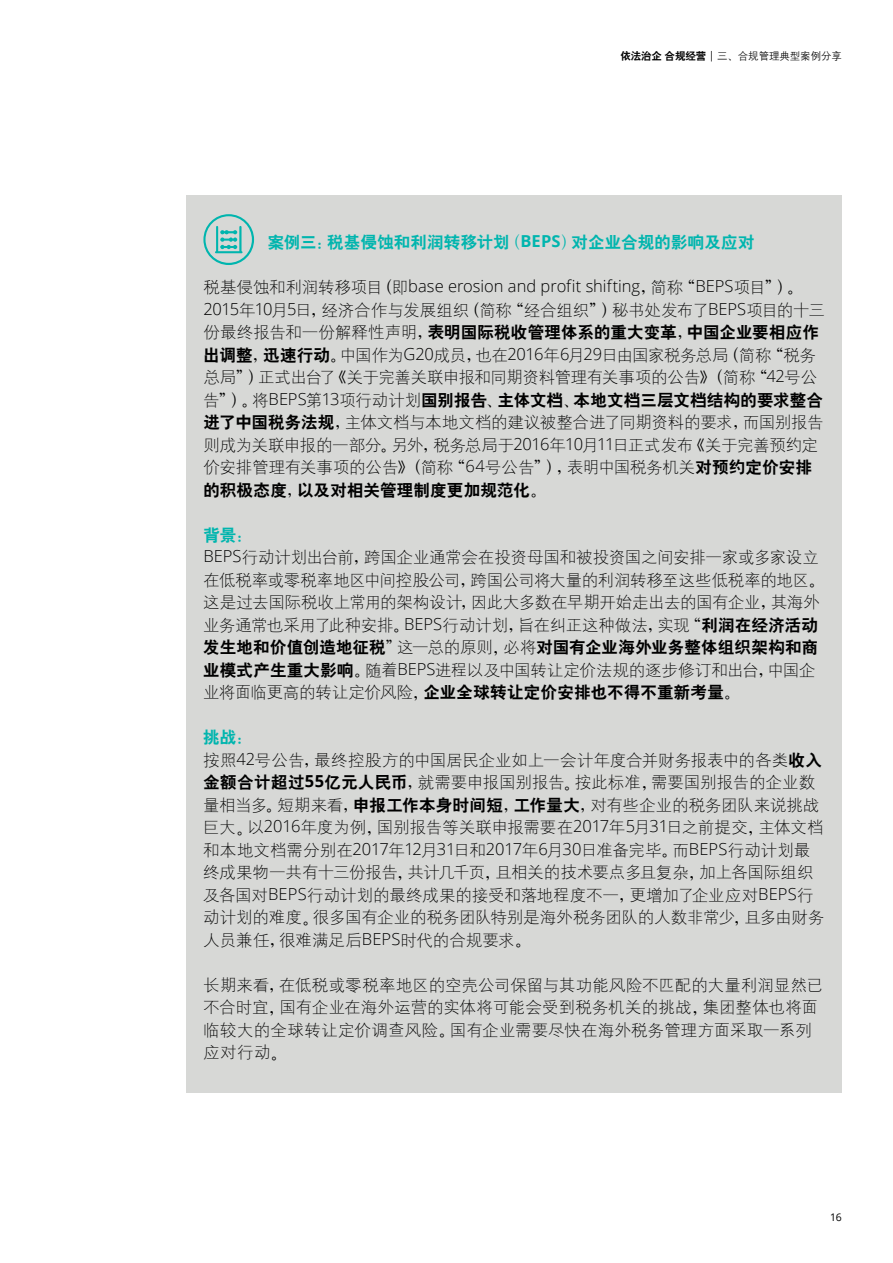
<style>
.page{position:relative;width:893px;height:1263px;background:#fff}
.page>*{position:absolute;margin:0;border:0;box-sizing:border-box;transform-origin:0 0}
.t1{font:16.5px/22.5px "H Yg 1 gj";letter-spacing:-.01em;color:#000}
.t2{font:16.5px "H Yb 2 gj";letter-spacing:.005em;color:#000}
.t3{font:16.5px/22.5px "H Yg 1 gj";letter-spacing:-.03em;color:#000}
.t4{font:300 16.5px "Open Sans";color:#000}
.t5{font:16.5px "H Yb 2 gj";letter-spacing:.01em;color:#00b5ae}
.t6{font:10.5px "H Yg 2 gj";letter-spacing:-.01em;color:#000}
.t7{font:10.5px "Open Sans";color:#000}
.s1{font-family:"H Yb 2 gj"}
.s2{font-family:"Open Sans"}
.s3{font-family:"H Ya 6 gj"}
.s4{font-family:"Open Sans";font-weight:700}
.s5{font-family:"H Yg 1 gj";font-weight:400}
.s6{font-family:"H Ya 6 gj";font-weight:400}
.s7{font-family:"Open Sans";font-weight:300}
.s8{font-family:"H Yg 1 gj"}
</style>
<div class="page">
<div style="left:186px;top:195px;width:656px;height:898px;background:#d7d8d6"></div>
<svg style="left:203px;top:214px;width:51px;height:51px"></svg>
<p class="t6" style="left:620px;top:51px;width:223px"><span class="s1">依法治企合规经营</span> <span class="s2">|</span> 三<span class="s3">、</span>合规管理典型案例分享</p>
<p class="t5" style="left:268px;top:234px;width:488px">案例三<span class="s3">：</span>税基侵蚀和利润转移计划<span class="s3">（</span><span class="s4">BEPS</span><span class="s3">）</span>对企业合规的影响及应对</p>
<p class="t4" style="left:203px;top:275px;width:601px"><span class="s5">税基侵蚀和利润转移项目</span><span class="s6">（</span><span class="s5">即</span>base erosion and profit shifting<span class="s6">，</span><span class="s5">简称</span><span class="s6">“</span>BEPS<span class="s5">项目</span><span class="s6">”）。</span></p>
<p class="t1" style="left:203px;top:298px;width:623px"><span class="s7">2015</span>年<span class="s7">10</span>月<span class="s7">5</span>日<span class="s3">，</span>经济合作与发展组织<span class="s3">（</span>简称<span class="s3">“</span>经合组织<span class="s3">”）</span>秘书处发布了<span class="s7">BEPS</span>项目的十三</p>
<p class="t2" style="left:203px;top:324px;width:617px"><span class="s8">份最终报告和一份解释性声明</span><span class="s3">，</span>表明国际税收管理体系的重大变革<span class="s3">，</span>中国企业要相应作</p>
<p class="t3" style="left:203px;top:343px;width:615px"><span class="s1">出调整</span><span class="s3">，</span><span class="s1">迅速行动</span><span class="s3">。</span>中国作为<span class="s7">G20</span>成员<span class="s3">，</span>也在<span class="s7">2016</span>年<span class="s7">6</span>月<span class="s7">29</span>日由国家税务总局<span class="s3">（</span>简称<span class="s3">“</span>税务总局<span class="s3">”）</span>正式出台了<span class="s3">《</span>关于完善关联申报和同期资料管理有关事项的公告<span class="s3">》（</span>简称<span class="s3">“</span><span class="s7">42</span>号公</p>
<p class="t2" style="left:203px;top:391px;width:621px"><span class="s8">告</span><span class="s3">”）。</span><span class="s8">将</span><span class="s7">BEPS</span><span class="s8">第</span><span class="s7">13</span><span class="s8">项行动计划</span>国别报告<span class="s3">、</span>主体文档<span class="s3">、</span>本地文档三层文档结构的要求整合</p>
<p class="t1" style="left:203px;top:411px;width:622px"><span class="s1">进了中国税务法规</span><span class="s3">，</span>主体文档与本地文档的建议被整合进了同期资料的要求<span class="s3">，</span>而国别报告则成为关联申报的一部分<span class="s3">。</span>另外<span class="s3">，</span>税务总局于<span class="s7">2016</span>年<span class="s7">10</span>月<span class="s7">11</span>日正式发布<span class="s3">《</span>关于完善预约定价安排管理有关事项的公告<span class="s3">》（</span>简称<span class="s3">“</span><span class="s7">64</span>号公告<span class="s3">”），</span>表明中国税务机关<span class="s1">对预约定价安排</span></p>
<p class="t2" style="left:203px;top:481px;width:344px">的积极态度<span class="s3">，</span>以及对相关管理制度更加规范化<span class="s3">。</span></p>
<p class="t5" style="left:203px;top:526px;width:50px">背景<span class="s3">：</span></p>
<p class="t1" style="left:203px;top:546px;width:623px"><span class="s7">BEPS</span>行动计划出台前<span class="s3">，</span>跨国企业通常会在投资母国和被投资国之间安排一家或多家设立在低税率或零税率地区中间控股公司<span class="s3">，</span>跨国公司将大量的利润转移至这些低税率的地区<span class="s3">。</span>这是过去国际税收上常用的架构设计<span class="s3">，</span>因此大多数在早期开始走出去的国有企业<span class="s3">，</span>其海外业务通常也采用了此种安排<span class="s3">。</span><span class="s7">BEPS</span>行动计划<span class="s3">，</span>旨在纠正这种做法<span class="s3">，</span>实现<span class="s3">“</span><span class="s1">利润在经济活动</span></p>
<p class="t2" style="left:203px;top:639px;width:617px">发生地和价值创造地征税<span class="s3">”</span><span class="s8">这一总的原则</span><span class="s3">，</span><span class="s8">必将</span>对国有企业海外业务整体组织架构和商</p>
<p class="t1" style="left:203px;top:658px;width:614px"><span class="s1">业模式产生重大影响</span><span class="s3">。</span>随着<span class="s7">BEPS</span>进程以及中国转让定价法规的逐步修订和出台<span class="s3">，</span>中国企</p>
<p class="t2" style="left:203px;top:684px;width:538px"><span class="s8">业将面临更高的转让定价风险</span><span class="s3">，</span>企业全球转让定价安排也不得不重新考量<span class="s3">。</span></p>
<p class="t5" style="left:203px;top:729px;width:50px">挑战<span class="s3">：</span></p>
<p class="t1" style="left:203px;top:748px;width:622px">按照<span class="s7">42</span>号公告<span class="s3">，</span>最终控股方的中国居民企业如上一会计年度合并财务报表中的各类<span class="s1">收入金额合计超过</span><span class="s4">55</span><span class="s1">亿元人民币</span><span class="s3">，</span>就需要申报国别报告<span class="s3">。</span>按此标准<span class="s3">，</span>需要国别报告的企业数量相当多<span class="s3">。</span>短期来看<span class="s3">，</span><span class="s1">申报工作本身时间短</span><span class="s3">，</span><span class="s1">工作量大</span><span class="s3">，</span>对有些企业的税务团队来说挑战巨大<span class="s3">。</span>以<span class="s7">2016</span>年度为例<span class="s3">，</span>国别报告等关联申报需要在<span class="s7">2017</span>年<span class="s7">5</span>月<span class="s7">31</span>日之前提交<span class="s3">，</span>主体文档和本地文档需分别在<span class="s7">2017</span>年<span class="s7">12</span>月<span class="s7">31</span>日和<span class="s7">2017</span>年<span class="s7">6</span>月<span class="s7">30</span>日准备完毕<span class="s3">。</span>而<span class="s7">BEPS</span>行动计划最终成果物一共有十三份报告<span class="s3">，</span>共计几千页<span class="s3">，</span>且相关的技术要点多且复杂<span class="s3">，</span>加上各国际组织及各国对<span class="s7">BEPS</span>行动计划的最终成果的接受和落地程度不一<span class="s3">，</span>更增加了企业应对<span class="s7">BEPS</span>行动计划的难度<span class="s3">。</span>很多国有企业的税务团队特别是海外税务团队的人数非常少<span class="s3">，</span>且多由财务人员兼任<span class="s3">，</span>很难满足后<span class="s7">BEPS</span>时代的合规要求<span class="s3">。</span></p>
<p class="t1" style="left:203px;top:974px;width:621px">长期来看<span class="s3">，</span>在低税或零税率地区的空壳公司保留与其功能风险不匹配的大量利润显然已不合时宜<span class="s3">，</span>国有企业在海外运营的实体将可能会受到税务机关的挑战<span class="s3">，</span>集团整体也将面临较大的全球转让定价调查风险<span class="s3">。</span>国有企业需要尽快在海外税务管理方面采取一系列应对行动<span class="s3">。</span></p>
<p class="t7" style="left:830px;top:1210px;width:13px">16</p>
</div>
